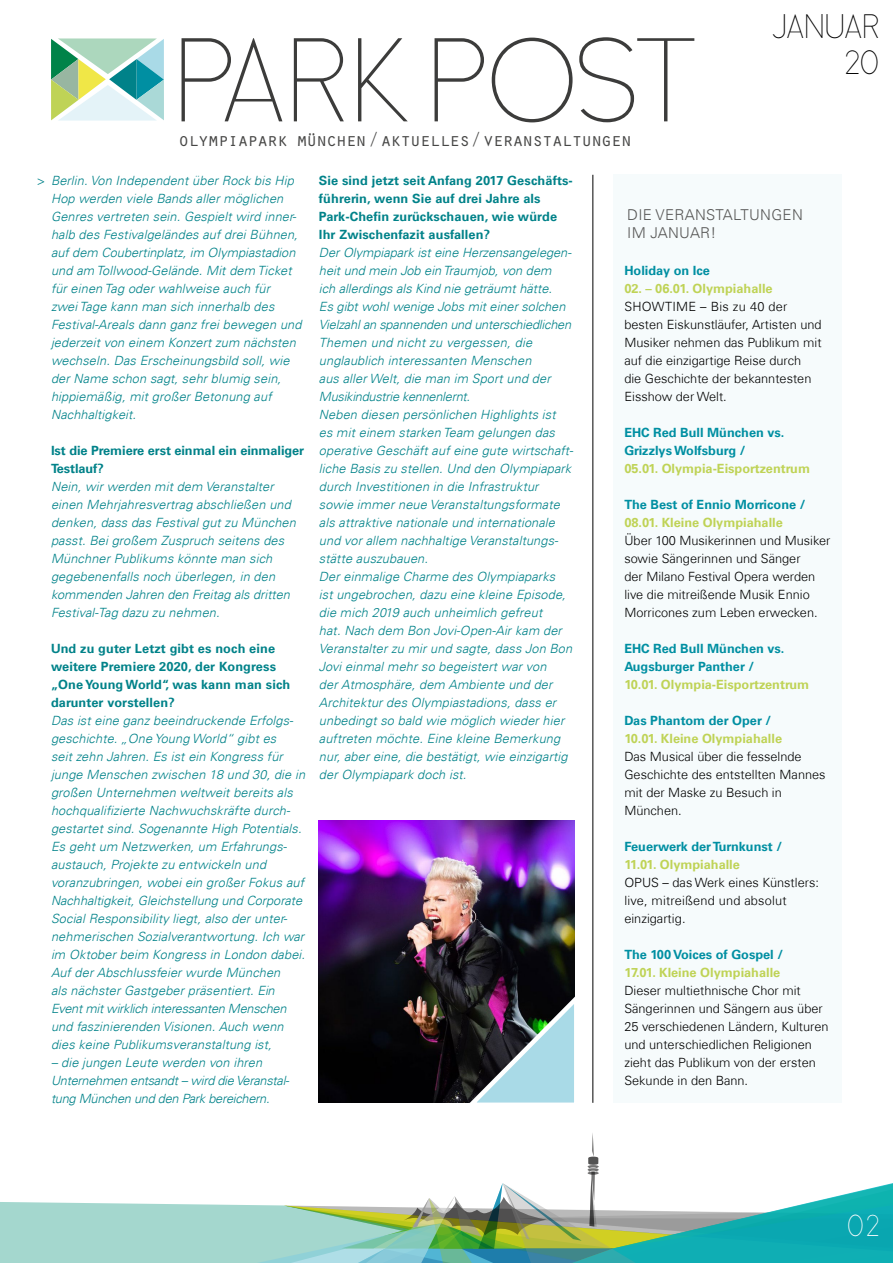
<style>
.page{position:relative;width:893px;height:1263px;background:#fff}
.page>*{position:absolute;margin:0;border:0;box-sizing:border-box;transform-origin:0 0}
.t1{font:105.3px "Satellite";letter-spacing:-.02em;color:#3c3c3b}
.t2{font:30px/36.2px "Satellite";letter-spacing:-.02em;color:#000;text-align:right}
.t3{font:27px "Satellite";color:#fff}
.t4{font:18.9px "Orator Std";letter-spacing:-.08em;color:#474746}
.t5{font:300 15px/18px "Univers Com 45";letter-spacing:.02em;color:#575756}
.t6{font:italic 300 12.75px/18px "Univers Com 45";letter-spacing:.01em;color:#008289}
.t7{font:300 12.75px/18px "Univers Com 45";color:#000}
.t8{font:700 12.75px/18px "Univers Com 65";letter-spacing:.01em;color:#008289}
.t9{font:700 12.75px/18px "Univers Com 65";color:#008fa2}
.t10{font:700 12.75px "Univers Com 65";color:#bfd356}
.t11{font:italic 300 12.75px/18px "Univers Com 45";letter-spacing:-.02em;color:#008289}
.s1{font-style:normal}
</style>
<div class="page">
<svg style="left:0;top:1133px;width:893px;height:130px"></svg>
<svg style="left:51px;top:38px;width:113px;height:83px;background:#a8d3bb"></svg>
<div style="left:614px;top:175px;width:228px;height:928px;background:#f6fbfc"></div>
<hr style="left:592px;top:175px;width:1px;height:928px;background:#000">
<img style="left:319px;top:820px;width:255px;height:282px">
<svg style="left:460px;top:987px;width:115px;height:116px;background:#616f77"></svg>
<h1 class="t1" style="left:175px;top:12px;width:525px">PARK POST</h1>
<h3 class="t4" style="left:178px;top:126px;width:455px">olympiapark münchen/aktuelles/veranstaltungen</h3>
<h2 class="t2" style="left:771px;top:7px;width:110px">JANUAR<br>20</h2>
<p class="t6" style="left:51px;top:171px;width:252px;text-indent:-14px"><span class="s1">&gt;</span> Berlin. Von Independent über Rock bis Hip Hop werden viele Bands aller möglichen Genres vertreten sein. Gespielt wird inner&shy;halb des Festivalgeländes auf drei Bühnen, auf dem Coubertinplatz, im Olympiastadion und am Tollwood-Gelände. Mit dem Ticket für einen Tag oder wahlweise auch für<br>zwei Tage kann man sich innerhalb des Festival-Areals dann ganz frei bewegen und jederzeit von einem Konzert zum nächsten wechseln. Das Erscheinungsbild soll, wie der Name schon sagt, sehr blumig sein, hippiemäßig, mit großer Betonung auf Nachhaltigkeit.</p>
<p class="t8" style="left:51px;top:441px;width:254px">Ist die Premiere erst einmal ein einmaliger<br>Testlauf?</p>
<p class="t6" style="left:51px;top:477px;width:246px">Nein, wir werden mit dem Veranstalter einen Mehrjahresvertrag abschließen und denken, dass das Festival gut zu München passt. Bei großem Zuspruch seitens des Münchner Publikums könnte man sich gegebenenfalls noch überlegen, in den kommenden Jahren den Freitag als dritten Festival-Tag dazu zu nehmen.</p>
<p class="t8" style="left:51px;top:639px;width:241px">Und zu guter Letzt gibt es noch eine weitere Premiere 2020, der Kongress „One Young World“, was kann man sich darunter vorstellen?</p>
<p class="t6" style="left:51px;top:711px;width:256px">Das ist eine ganz beeindruckende Erfolgs&shy;geschichte. „One Young World“ gibt es<br>seit zehn Jahren. Es ist ein Kongress für junge Menschen zwischen 18 und 30, die in großen Unternehmen weltweit bereits als hochqualifizierte Nachwuchskräfte durch&shy;gestartet sind. Sogenannte High Potentials.<br>Es geht um Netzwerken, um Erfahrungs&shy;austauch, Projekte zu entwickeln und voranzubringen, wobei ein großer Fokus auf Nachhaltigkeit, Gleichstellung und Corporate Social Responsibility liegt, also der unter&shy;nehmerischen Sozialverantwortung. Ich war im Oktober beim Kongress in London dabei.<br>Auf der Abschlussfeier wurde München<br>als nächster Gastgeber präsentiert. Ein Event mit wirklich interessanten Menschen und faszinierenden Visionen. Auch wenn dies keine Publikumsveranstaltung ist,</p>
<p class="t11" style="left:51px;top:1053px;width:240px">– die jungen Leute werden von ihren<br>Unternehmen entsandt – wird die Veranstal&shy;tung München und den Park bereichern.</p>
<p class="t8" style="left:319px;top:171px;width:255px">Sie sind jetzt seit Anfang 2017 Geschäfts&shy;führerin, wenn Sie auf drei Jahre als Park-Chefin zurückschauen, wie würde Ihr Zwischenfazit ausfallen?</p>
<p class="t6" style="left:319px;top:243px;width:256px">Der Olympiapark ist eine Herzensangelegen&shy;heit und mein Job ein Traumjob, von dem<br>ich allerdings als Kind nie geträumt hätte.<br>Es gibt wohl wenige Jobs mit einer solchen Vielzahl an spannenden und unterschiedlichen Themen und nicht zu vergessen, die unglaublich interessanten Menschen<br>aus aller Welt, die man im Sport und der Musikindustrie kennenlernt.<br>Neben diesen persönlichen Highlights ist<br>es mit einem starken Team gelungen das operative Geschäft auf eine gute wirtschaft&shy;liche Basis zu stellen. Und den Olympiapark durch Investitionen in die Infrastruktur sowie immer neue Veranstaltungsformate als attraktive nationale und internationale und vor allem nachhaltige Veranstaltungs&shy;stätte auszubauen.<br>Der einmalige Charme des Olympiaparks<br>ist ungebrochen, dazu eine kleine Episode, die mich 2019 auch unheimlich gefreut<br>hat. Nach dem Bon Jovi-Open-Air kam der Veranstalter zu mir und sagte, dass Jon Bon Jovi einmal mehr so begeistert war von<br>der Atmosphäre, dem Ambiente und der Architektur des Olympiastadions, dass er unbedingt so bald wie möglich wieder hier auftreten möchte. Eine kleine Bemerkung nur, aber eine, die bestätigt, wie einzigartig der Olympiapark doch ist.</p>
<p class="t5" style="left:627px;top:206px;width:177px">DIE VERANSTALTUNGEN<br>IM JANUAR!</p>
<p class="t9" style="left:624px;top:261px;width:87px">Holiday on Ice</p>
<p class="t10" style="left:624px;top:281px;width:150px">02. – 06.01. Olympiahalle</p>
<p class="t7" style="left:624px;top:297px;width:199px">SHOWTIME – Bis zu 40 der besten Eiskunstläufer, Artisten und<br>Musiker nehmen das Publikum mit auf die einzigartige Reise durch<br>die Geschichte der bekanntesten<br>Eisshow der Welt.</p>
<p class="t9" style="left:624px;top:423px;width:162px">EHC Red Bull München vs.<br>Grizzlys Wolfsburg /</p>
<p class="t10" style="left:624px;top:461px;width:187px">05.01. Olympia-Eisportzentrum</p>
<p class="t9" style="left:624px;top:495px;width:183px">The Best of Ennio Morricone /</p>
<p class="t10" style="left:624px;top:515px;width:160px">08.01. Kleine Olympiahalle</p>
<p class="t7" style="left:624px;top:531px;width:208px">Über 100 Musikerinnen und Musiker sowie Sängerinnen und Sänger<br>der Milano Festival Opera werden live die mitreißende Musik Ennio<br>Morricones zum Leben erwecken.</p>
<p class="t9" style="left:624px;top:639px;width:162px">EHC Red Bull München vs.<br>Augsburger Panther /</p>
<p class="t10" style="left:624px;top:677px;width:186px">10.01. Olympia-Eisportzentrum</p>
<p class="t9" style="left:624px;top:711px;width:148px">Das Phantom der Oper /</p>
<p class="t10" style="left:624px;top:731px;width:159px">10.01. Kleine Olympiahalle</p>
<p class="t7" style="left:624px;top:747px;width:203px">Das Musical über die fesselnde<br>Geschichte des entstellten Mannes mit der Maske zu Besuch in<br>München.</p>
<p class="t9" style="left:624px;top:837px;width:159px">Feuerwerk der Turnkunst /</p>
<p class="t10" style="left:624px;top:857px;width:117px">11.01. Olympiahalle</p>
<p class="t7" style="left:624px;top:873px;width:196px">OPUS – das Werk eines Künstlers: live, mitreißend und absolut einzigartig.</p>
<p class="t9" style="left:624px;top:945px;width:160px">The 100 Voices of Gospel /</p>
<p class="t10" style="left:624px;top:965px;width:157px">17.01. Kleine Olympiahalle</p>
<p class="t7" style="left:624px;top:981px;width:206px">Dieser multiethnische Chor mit<br>Sängerinnen und Sängern aus über<br>25 verschiedenen Ländern, Kulturen und unterschiedlichen Religionen zieht das Publikum von der ersten<br>Sekunde in den Bann.</p>
<h3 class="t3" style="left:846px;top:1208px;width:35px">02</h3>
</div>
